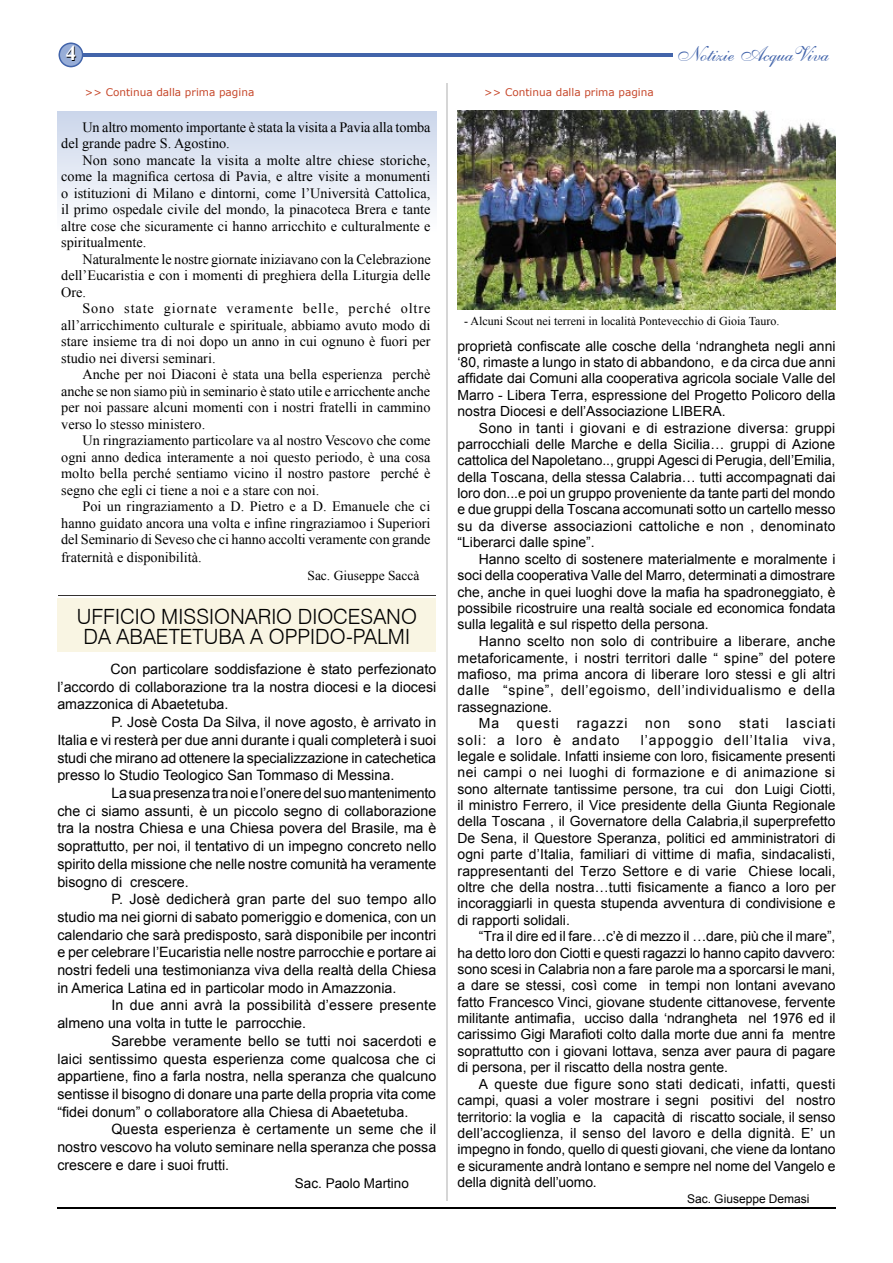
<style>
.page{position:relative;width:893px;height:1263px;background:#fff}
.page>*{position:absolute;margin:0;border:0;box-sizing:border-box;transform-origin:0 0}
.t1{font:300 21px/19.5px "Swiss 721 BT";color:#000;text-align:center}
.t2{font:21px "English 111 Vivace BT";color:#4264aa}
.t3{font:700 21px "Times New Roman";color:#000}
.t4{font:14.25px/17.7px "Arial";color:#000;text-align:justify}
.t5{font:14.25px/16.5px "Times New Roman";color:#000;text-align:justify}
.t6{font:13.95px/16.4px "Arial";color:#000;text-align:justify}
.t7{font:13.95px "Arial";letter-spacing:.045em;color:#000}
.t8{font:13.95px "Arial";letter-spacing:.07em;color:#000}
.t9{font:13.5px "Times New Roman";color:#000}
.t10{font:13.5px "Arial";color:#000}
.t11{font:12px "Times New Roman";color:#000}
.t12{font:12px "Arial";color:#000}
.t13{font:10.5px "Verdana";color:#c6472a}
</style>
<div class="page">
<div style="left:57px;top:111px;width:380px;height:122px;background:linear-gradient(to bottom,#cad5ea,#fefeff)"></div>
<hr style="left:83px;top:53px;width:589px;height:3px;background:#4264aa">
<svg style="left:59px;top:43px;width:24px;height:24px"></svg>
<hr style="left:57px;top:1208px;width:779px;height:1px;background:#000">
<hr style="left:446px;top:83px;width:2px;height:1118px;background:#d6d6d6">
<div style="left:57px;top:599px;width:379px;height:53px;background:#f9f5e3"></div>
<hr style="left:59px;top:595px;width:377px;height:1px;background:#353230">
<img style="left:458px;top:111px;width:377px;height:198px">
<h1 class="t3" style="left:67px;top:40px;width:12px">4</h1>
<h1 class="t2" style="left:677px;top:41px;width:153px">Notizie AcquaViva</h1>
<p class="t13" style="left:85px;top:85px;width:171px">&gt;&gt; Continua dalla prima pagina</p>
<p class="t5" style="left:61px;top:118px;width:371px;text-indent:21px">Un altro momento importante è stata la visita a Pavia alla tomba del grande padre S. Agostino.</p>
<p class="t5" style="left:61px;top:151px;width:371px;text-indent:21px">Non sono mancate la visita a molte altre chiese storiche, come la magnifica certosa di Pavia, e altre visite a monumenti o istituzioni di Milano e dintorni, come l’Università Cattolica, il primo ospedale civile del mondo, la pinacoteca Brera e tante altre cose che sicuramente ci hanno arricchito e culturalmente e spiritualmente.</p>
<p class="t5" style="left:61px;top:250px;width:371px;text-indent:21px">Naturalmente le nostre giornate iniziavano con la Celebrazione dell’Eucaristia e con i momenti di preghiera della Liturgia delle Ore.</p>
<p class="t5" style="left:61px;top:300px;width:371px;text-indent:21px">Sono state giornate veramente belle, perché oltre all’arricchimento culturale e spirituale, abbiamo avuto modo di stare insieme tra di noi dopo un anno in cui ognuno è fuori per studio nei diversi seminari.</p>
<p class="t5" style="left:61px;top:366px;width:371px;text-indent:21px">Anche per noi Diaconi è stata una bella esperienza perchè anche se non siamo più in seminario è stato utile e arricchente anche per noi passare alcuni momenti con i nostri fratelli in cammino verso lo stesso ministero.</p>
<p class="t5" style="left:61px;top:432px;width:371px;text-indent:21px">Un ringraziamento particolare va al nostro Vescovo che come ogni anno dedica interamente a noi questo periodo, è una cosa molto bella perché sentiamo vicino il nostro pastore perché è segno che egli ci tiene a noi e a stare con noi.</p>
<p class="t5" style="left:61px;top:498px;width:371px;text-indent:21px">Poi un ringraziamento a D. Pietro e a D. Emanuele che ci hanno guidato ancora una volta e infine ringraziamoo i Superiori del Seminario di Seveso che ci hanno accolti veramente con grande</p>
<p class="t5" style="left:61px;top:549px;width:142px">fraternità e disponibilità.</p>
<p class="t9" style="left:307px;top:567px;width:114px">Sac. Giuseppe Saccà</p>
<h1 class="t1" style="left:77px;top:607px;width:342px">UFFICIO MISSIONARIO DIOCESANO<br>DA ABAETETUBA A OPPIDO-PALMI</h1>
<p class="t4" style="left:57px;top:660px;width:380px;text-indent:53px">Con particolare soddisfazione è stato perfezionato l’accordo di collaborazione tra la nostra diocesi e la diocesi amazzonica di Abaetetuba.</p>
<p class="t4" style="left:57px;top:713px;width:380px;text-indent:54px">P. Josè Costa Da Silva, il nove agosto, è arrivato in Italia e vi resterà per due anni durante i quali completerà i suoi studi che mirano ad ottenere la specializzazione in catechetica presso lo Studio Teologico San Tommaso di Messina.</p>
<p class="t4" style="left:57px;top:784px;width:381px;text-indent:54px">La sua presenza tra noi e l’onere del suo mantenimento che ci siamo assunti, è un piccolo segno di collaborazione tra la nostra Chiesa e una Chiesa povera del Brasile, ma è soprattutto, per noi, il tentativo di un impegno concreto nello spirito della missione che nelle nostre comunità ha veramente bisogno di crescere.</p>
<p class="t4" style="left:57px;top:890px;width:381px;text-indent:54px">P. Josè dedicherà gran parte del suo tempo allo studio ma nei giorni di sabato pomeriggio e domenica, con un calendario che sarà predisposto, sarà disponibile per incontri e per celebrare l’Eucaristia nelle nostre parrocchie e portare ai nostri fedeli una testimonianza viva della realtà della Chiesa in America Latina ed in particolar modo in Amazzonia.</p>
<p class="t4" style="left:57px;top:997px;width:380px;text-indent:54px">In due anni avrà la possibilità d’essere presente almeno una volta in tutte le parrocchie.</p>
<p class="t4" style="left:57px;top:1032px;width:380px;text-indent:54px">Sarebbe veramente bello se tutti noi sacerdoti e laici sentissimo questa esperienza come qualcosa che ci appartiene, fino a farla nostra, nella speranza che qualcuno sentisse il bisogno di donare una parte della propria vita come “fidei donum” o collaboratore alla Chiesa di Abaetetuba.</p>
<p class="t4" style="left:57px;top:1120px;width:380px;text-indent:54px">Questa esperienza è certamente un seme che il nostro vescovo ha voluto seminare nella speranza che possa crescere e dare i suoi frutti.</p>
<p class="t10" style="left:295px;top:1174px;width:116px">Sac. Paolo Martino</p>
<p class="t13" style="left:484px;top:85px;width:171px">&gt;&gt; Continua dalla prima pagina</p>
<p class="t11" style="left:464px;top:313px;width:317px">- Alcuni Scout nei terreni in località Pontevecchio di Gioia Tauro.</p>
<p class="t6" style="left:458px;top:338px;width:380px">proprietà confiscate alle cosche della ‘ndrangheta negli anni ‘80, rimaste a lungo in stato di abbandono, e da circa due anni affidate dai Comuni alla cooperativa agricola sociale Valle del Marro - Libera Terra, espressione del Progetto Policoro della nostra Diocesi e dell’Associazione LIBERA.</p>
<p class="t6" style="left:458px;top:420px;width:380px;text-indent:21px">Sono in tanti i giovani e di estrazione diversa: gruppi parrocchiali delle Marche e della Sicilia… gruppi di Azione cattolica del Napoletano.., gruppi Agesci di Perugia, dell’Emilia, della Toscana, della stessa Calabria… tutti accompagnati dai loro don...e poi un gruppo proveniente da tante parti del mondo e due gruppi della Toscana accomunati sotto un cartello messo su da diverse associazioni cattoliche e non , denominato “Liberarci dalle spine”.</p>
<p class="t6" style="left:458px;top:551px;width:380px;text-indent:21px">Hanno scelto di sostenere materialmente e moralmente i soci della cooperativa Valle del Marro, determinati a dimostrare che, anche in quei luoghi dove la mafia ha spadroneggiato, è possibile ricostruire una realtà sociale ed economica fondata sulla legalità e sul rispetto della persona.</p>
<p class="t6" style="left:479px;top:633px;width:358px">Hanno scelto non solo di contribuire a liberare, anche</p>
<p class="t6" style="left:458px;top:650px;width:379px">metaforicamente, i nostri territori dalle “ spine” del potere</p>
<p class="t6" style="left:458px;top:666px;width:379px">mafioso, ma prima ancora di liberare loro stessi e gli altri</p>
<p class="t7" style="left:458px;top:681px;width:379px">dalle “spine”, dell’egoismo, dell’individualismo e della</p>
<p class="t6" style="left:458px;top:699px;width:96px">rassegnazione.</p>
<p class="t6" style="left:479px;top:715px;width:22px">Ma</p>
<p class="t6" style="left:517px;top:715px;width:44px">questi</p>
<p class="t8" style="left:577px;top:714px;width:52px">ragazzi</p>
<p class="t6" style="left:645px;top:715px;width:27px">non</p>
<p class="t6" style="left:688px;top:715px;width:35px">sono</p>
<p class="t6" style="left:739px;top:715px;width:31px">stati</p>
<p class="t8" style="left:786px;top:714px;width:51px">lasciati</p>
<p class="t8" style="left:458px;top:731px;width:164px">soli: a loro è andato</p>
<p class="t6" style="left:458px;top:732px;width:380px;text-indent:183px">l’appoggio dell’Italia viva, legale e solidale. Infatti insieme con loro, fisicamente presenti nei campi o nei luoghi di formazione e di animazione si sono alternate tantissime persone, tra cui don Luigi Ciotti, il ministro Ferrero, il Vice presidente della Giunta Regionale della Toscana , il Governatore della Calabria,il superprefetto De Sena, il Questore Speranza, politici ed amministratori di ogni parte d’Italia, familiari di vittime di mafia, sindacalisti, rappresentanti del Terzo Settore e di varie Chiese locali, oltre che della nostra…tutti fisicamente a fianco a loro per incoraggiarli in questa stupenda avventura di condivisione e di rapporti solidali.</p>
<p class="t6" style="left:458px;top:928px;width:380px;text-indent:21px">“Tra il dire ed il fare…c’è di mezzo il …dare, più che il mare”, ha detto loro don Ciotti e questi ragazzi lo hanno capito davvero: sono scesi in Calabria non a fare parole ma a sporcarsi le mani, a dare se stessi, così come in tempi non lontani avevano fatto Francesco Vinci, giovane studente cittanovese, fervente militante antimafia, ucciso dalla ‘ndrangheta nel 1976 ed il carissimo Gigi Marafioti colto dalla morte due anni fa mentre soprattutto con i giovani lottava, senza aver paura di pagare di persona, per il riscatto della nostra gente.</p>
<p class="t6" style="left:458px;top:1076px;width:380px;text-indent:21px">A queste due figure sono stati dedicati, infatti, questi campi, quasi a voler mostrare i segni positivi del nostro territorio: la voglia e la capacità di riscatto sociale, il senso dell’accoglienza, il senso del lavoro e della dignità. E’ un impegno in fondo, quello di questi giovani, che viene da lontano e sicuramente andrà lontano e sempre nel nome del Vangelo e della dignità dell’uomo.</p>
<p class="t12" style="left:687px;top:1191px;width:124px">Sac. Giuseppe Demasi</p>
</div>
